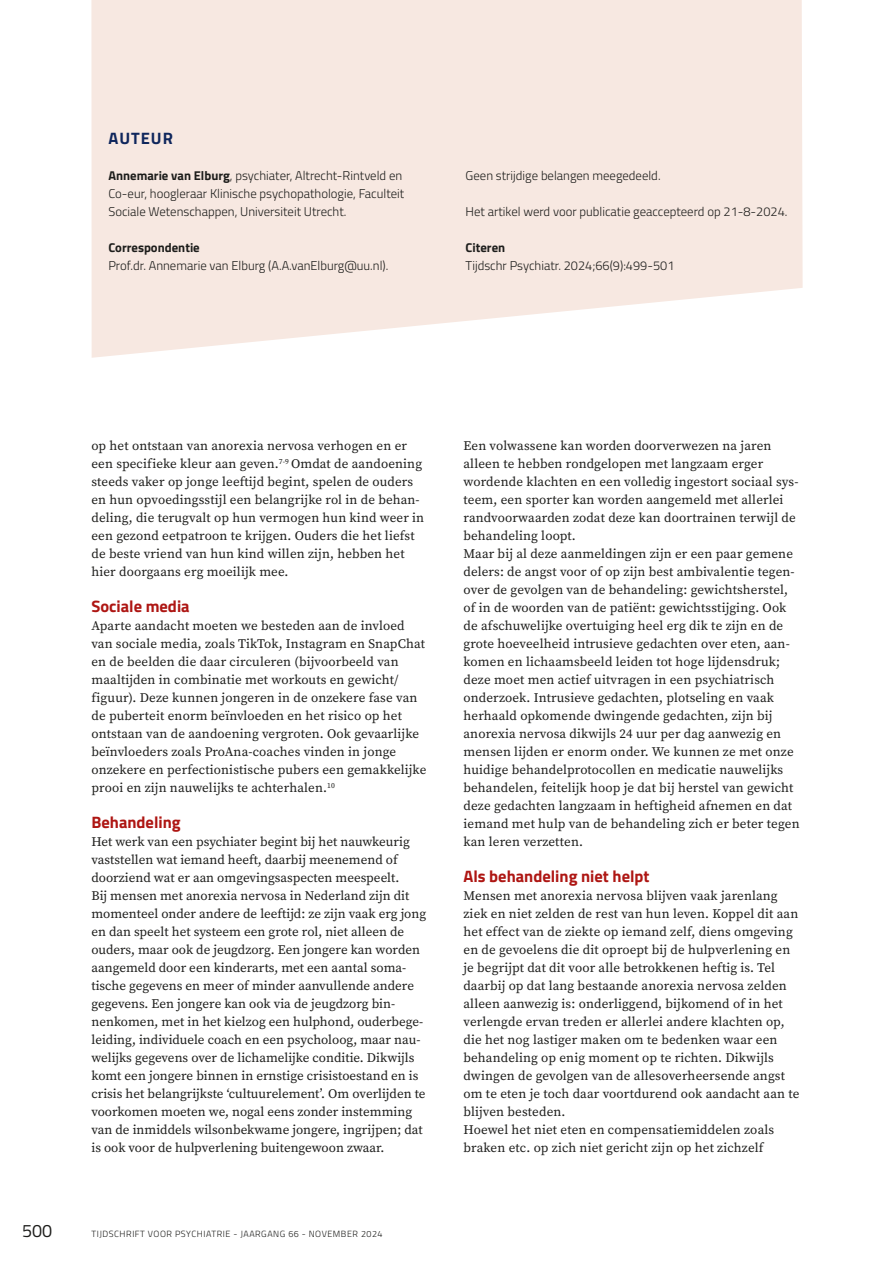
<style>
.page{position:relative;width:893px;height:1263px;background:#fff}
.page>*{position:absolute;margin:0;border:0;box-sizing:border-box;transform-origin:0 0}
.t1{font:18px "Titillium Web";color:#1d1d1b}
.k2{font:700 16.5px "Titillium Web";color:#ae1613}
.k4{font:700 16.5px "Titillium Web";letter-spacing:.06em;color:#0f265c}
.standaard{font:13.2px/18px "Source Serif Variable";letter-spacing:.01em;color:#1d1d1b}
.auteurs{font:300 12.75px/18px "Titillium Web";color:#1d1d1b}
.auteurs-2{font:700 12.75px "Titillium Web";color:#1d1d1b}
.t2{font:300 9px "Titillium Web";letter-spacing:.06em;color:#1d1d1b}
.s1{font-weight:700}
</style>
<div class="page">
<svg style="left:91px;top:0;width:712px;height:358px;background:#f7eae3"></svg>
<p class="k4" style="left:109px;top:126px;width:66px">AUTEUR</p>
<p class="auteurs" style="left:108px;top:166px;width:297px"><span class="s1">Annemarie van Elburg</span>, psychiater, Altrecht-Rintveld en<br>Co-eur, hoogleraar Klinische psychopathologie, Faculteit<br>Sociale Wetenschappen, Universiteit Utrecht.</p>
<p class="auteurs-2" style="left:108px;top:238px;width:93px">Correspondentie</p>
<p class="auteurs" style="left:108px;top:256px;width:281px">Prof.dr. Annemarie van Elburg (A.A.vanElburg@uu.nl).</p>
<p class="auteurs" style="left:466px;top:166px;width:196px">Geen strijdige belangen meegedeeld.</p>
<p class="auteurs" style="left:466px;top:202px;width:323px">Het artikel werd voor publicatie geaccepteerd op 21-8-2024.</p>
<p class="auteurs-2" style="left:466px;top:238px;width:41px">Citeren</p>
<p class="auteurs" style="left:466px;top:256px;width:210px">Tijdschr Psychiatr. 2024;66(9):499-501</p>
<p class="standaard" style="left:91px;top:437px;width:334px">op het ontstaan van anorexia nervosa verhogen en er een specifieke kleur aan geven.<sup>7-9</sup> Omdat de aandoening steeds vaker op jonge leeftijd begint, spelen de ouders en hun opvoedingsstijl een belangrijke rol in de behan&shy;deling, die terugvalt op hun vermogen hun kind weer in een gezond eetpatroon te krijgen. Ouders die het liefst de beste vriend van hun kind willen zijn, hebben het hier doorgaans erg moeilijk mee.</p>
<p class="k2" style="left:91px;top:594px;width:100px">Sociale media</p>
<p class="standaard" style="left:91px;top:617px;width:336px">Aparte aandacht moeten we besteden aan de invloed van sociale media, zoals TikTok, Instagram en SnapChat en de beelden die daar circuleren (bijvoorbeeld van maaltijden in combinatie met workouts en gewicht/ figuur). Deze kunnen jongeren in de onzekere fase van de puberteit enorm beïnvloeden en het risico op het ontstaan van de aandoening vergroten. Ook gevaarlijke beïnvloeders zoals ProAna-coaches vinden in jonge onzekere en perfectionistische pubers een gemakkelijke prooi en zijn nauwelijks te achterhalen.<sup>10</sup></p>
<p class="k2" style="left:91px;top:810px;width:91px">Behandeling</p>
<p class="standaard" style="left:91px;top:833px;width:336px">Het werk van een psychiater begint bij het nauwkeurig vaststellen wat iemand heeft, daarbij meenemend of doorziend wat er aan omgevingsaspecten meespeelt.<br>Bij mensen met anorexia nervosa in Nederland zijn dit momenteel onder andere de leeftijd: ze zijn vaak erg jong en dan speelt het systeem een grote rol, niet alleen de ouders, maar ook de jeugdzorg. Een jongere kan worden aangemeld door een kinderarts, met een aantal soma&shy;tische gegevens en meer of minder aanvullende andere gegevens. Een jongere kan ook via de jeugdzorg bin&shy;nenkomen, met in het kielzog een hulphond, ouderbege&shy;leiding, individuele coach en een psycholoog, maar nau&shy;welijks gegevens over de lichamelijke conditie. Dikwijls komt een jongere binnen in ernstige crisistoestand en is crisis het belangrijkste ‘cultuurelement’. Om overlijden te voorkomen moeten we, nogal eens zonder instemming van de inmiddels wilsonbekwame jongere, ingrijpen; dat is ook voor de hulpverlening buitengewoon zwaar.</p>
<h1 class="t1" style="left:22px;top:1218px;width:32px">500</h1>
<p class="t2" style="left:91px;top:1228px;width:293px">TIJDSCHRIFT VOOR PSYCHIATRIE - JAARGANG 66 - NOVEMBER 2024</p>
<p class="standaard" style="left:463px;top:437px;width:337px">Een volwassene kan worden doorverwezen na jaren alleen te hebben rondgelopen met langzaam erger wordende klachten en een volledig ingestort sociaal sys&shy;teem, een sporter kan worden aangemeld met allerlei randvoorwaarden zodat deze kan doortrainen terwijl de behandeling loopt.</p>
<p class="standaard" style="left:463px;top:545px;width:338px">Maar bij al deze aanmeldingen zijn er een paar gemene delers: de angst voor of op zijn best ambivalentie tegen&shy;over de gevolgen van de behandeling: gewichtsherstel, of in de woorden van de patiënt: gewichtsstijging. Ook de afschuwelijke overtuiging heel erg dik te zijn en de grote hoeveelheid intrusieve gedachten over eten, aan&shy;komen en lichaamsbeeld leiden tot hoge lijdensdruk; deze moet men actief uitvragen in een psychiatrisch onderzoek. Intrusieve gedachten, plotseling en vaak herhaald opkomende dwingende gedachten, zijn bij anorexia nervosa dikwijls 24 uur per dag aanwezig en mensen lijden er enorm onder. We kunnen ze met onze huidige behandelprotocollen en medicatie nauwelijks behandelen, feitelijk hoop je dat bij herstel van gewicht deze gedachten langzaam in heftigheid afnemen en dat iemand met hulp van de behandeling zich er beter tegen kan leren verzetten.</p>
<p class="k2" style="left:463px;top:864px;width:188px">Als behandeling niet helpt</p>
<p class="standaard" style="left:463px;top:887px;width:337px">Mensen met anorexia nervosa blijven vaak jarenlang ziek en niet zelden de rest van hun leven. Koppel dit aan het effect van de ziekte op iemand zelf, diens omgeving en de gevoelens die dit oproept bij de hulpverlening en je begrijpt dat dit voor alle betrokkenen heftig is. Tel daarbij op dat lang bestaande anorexia nervosa zelden alleen aanwezig is: onderliggend, bijkomend of in het verlengde ervan treden er allerlei andere klachten op, die het nog lastiger maken om te bedenken waar een behandeling op enig moment op te richten. Dikwijls dwingen de gevolgen van de allesoverheersende angst om te eten je toch daar voortdurend ook aandacht aan te blijven besteden.</p>
<p class="standaard" style="left:463px;top:1121px;width:312px">Hoewel het niet eten en compensatiemiddelen zoals braken etc. op zich niet gericht zijn op het zichzelf</p>
</div>
